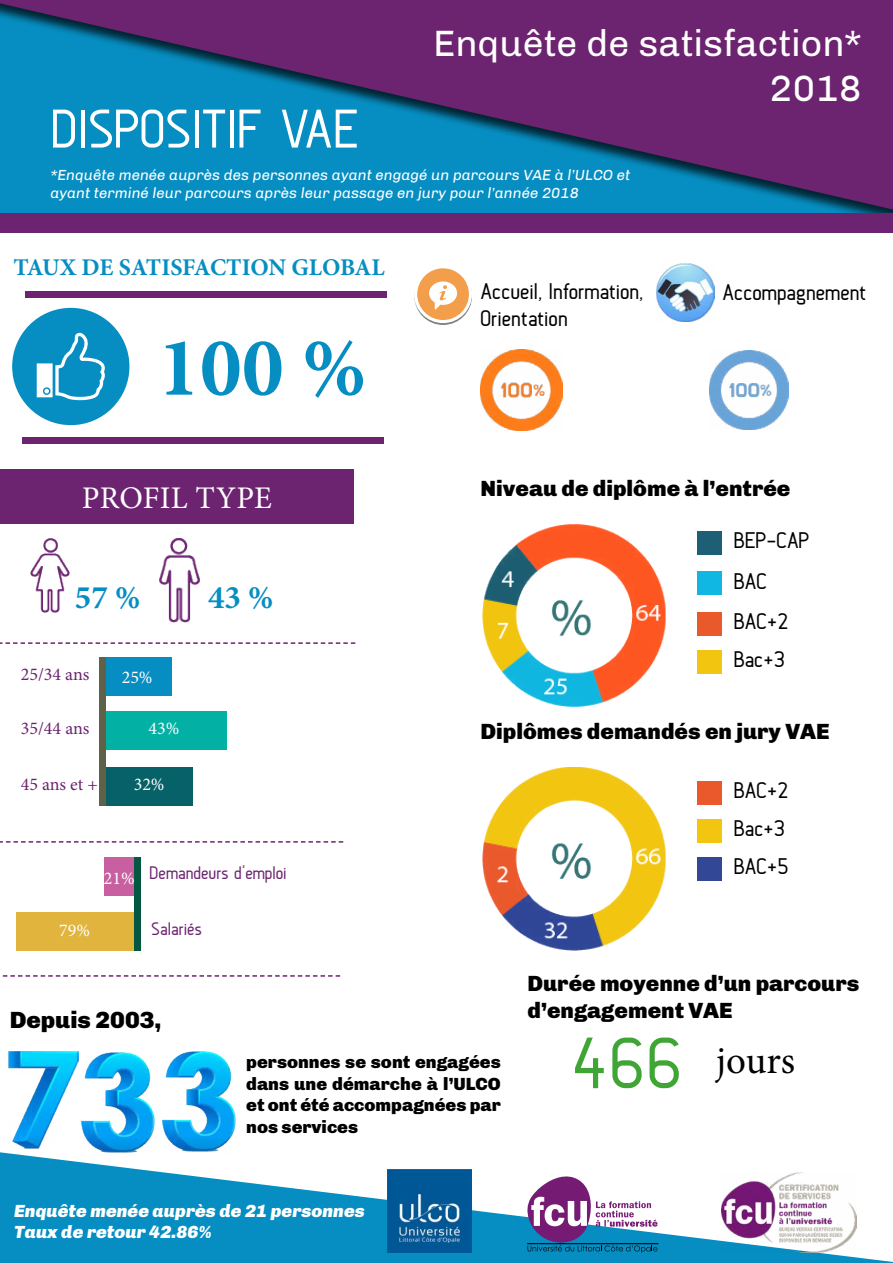
<style>
.page{position:relative;width:893px;height:1263px;background:#fff}
.page>*{position:absolute;margin:0;border:0;box-sizing:border-box;transform-origin:0 0}
.t1{font:700 84px "Minion Pro";color:#068ec2}
.t2{font:54px "Anson";color:#fff}
.t3{font:39px "Minion Pro";letter-spacing:-.005em;color:#000}
.t4{font:37.5px/45px "Chivo";color:#fff;text-align:right}
.t5{font:700 33px "Minion Pro";color:#068ec2}
.t6{font:31.5px "Minion Pro";letter-spacing:.005em;color:#fff}
.t7{font:700 24px "Minion Pro";letter-spacing:-.01em;color:#068ec2}
.t8{font:900 24px "Chivo";color:#000}
.t9{font:900 22.5px/27px "Chivo";color:#000}
.t10{font:22.5px/40.3px "Anson";color:#000}
.t11{font:900 18px/21.6px "Chivo";color:#000;text-align:justify}
.t12{font:italic 900 18px/21.6px "Chivo";color:#fff}
.t13{font:18px "Anson";color:#6c2370}
.t14{font:18px "Minion Pro";letter-spacing:-.005em;color:#6c2370}
.t15{font:18px "Minion Pro";color:#fff}
.t16{font:italic 15px/18px "Chivo";color:#fff}
.s1{font-family:"Anson";font-size:72px;color:#3fa535}
</style>
<div class="page">
<div style="left:0;top:0;width:893px;height:245px;background:#000;opacity:.75"></div>
<svg style="left:0;top:0;width:893px;height:210px;background:#395392"></svg>
<div style="left:0;top:213px;width:893px;height:19px;background:#6c2370"></div>
<div style="left:25px;top:291px;width:362px;height:6px;background:#6c2370"></div>
<div style="left:22px;top:437px;width:362px;height:7px;background:#6c2370"></div>
<div style="left:12px;top:308px;width:117px;height:117px;background:#068ec2;border-radius:50%"></div>
<svg style="left:37px;top:333px;width:68px;height:67px"></svg>
<div style="left:0;top:470px;width:353px;height:54px;background:#6c2370"></div>
<img style="left:160px;top:539px;width:39px;height:84px">
<div style="left:106px;top:657px;width:66px;height:38px;background:#068ec2"></div>
<div style="left:106px;top:711px;width:120px;height:39px;background:#02b0a4"></div>
<div style="left:106px;top:767px;width:86px;height:38px;background:#066268"></div>
<svg style="left:0;top:642px;width:355px;height:2px"></svg>
<div style="left:99px;top:657px;width:7px;height:148px;background:#5f6249"></div>
<svg style="left:0;top:841px;width:343px;height:2px"></svg>
<div style="left:104px;top:857px;width:33px;height:38px;background:#c85fa0"></div>
<div style="left:16px;top:912px;width:120px;height:38px;background:#e0b43d"></div>
<div style="left:134px;top:857px;width:7px;height:93px;background:#045842"></div>
<img style="left:8px;top:1051px;width:228px;height:101px">
<img style="left:656px;top:263px;width:58px;height:58px">
<img style="left:31px;top:539px;width:39px;height:73px">
<svg style="left:0;top:1152px;width:893px;height:111px;fill:#068ec2"></svg>
<svg style="left:414px;top:268px;width:58px;height:57px"></svg>
<img style="left:481px;top:349px;width:81px;height:82px">
<img style="left:710px;top:351px;width:78px;height:78px">
<img style="left:482px;top:524px;width:184px;height:183px">
<div style="left:697px;top:531px;width:25px;height:24px;background:#1d5f74"></div>
<div style="left:697px;top:571px;width:25px;height:24px;background:#0fb7e2"></div>
<div style="left:697px;top:612px;width:25px;height:23px;background:#ea592c"></div>
<div style="left:697px;top:650px;width:25px;height:23px;background:#f2c511"></div>
<img style="left:722px;top:1173px;width:135px;height:80px">
<img style="left:388px;top:1169px;width:83px;height:84px">
<svg style="left:527px;top:1176px;width:131px;height:77px"></svg>
<img style="left:482px;top:767px;width:184px;height:183px">
<div style="left:697px;top:781px;width:25px;height:23px;background:#ea592c"></div>
<div style="left:697px;top:819px;width:25px;height:23px;background:#f2c511"></div>
<div style="left:697px;top:857px;width:25px;height:23px;background:#324897"></div>
<svg style="left:2px;top:975px;width:338px;height:2px"></svg>
<h2 class="t2" style="left:50px;top:99px;width:311px">DISPOSITIF VAE</h2>
<h3 class="t4" style="left:433px;top:21px;width:430px">Enquête de satisfaction*<br>2018</h3>
<p class="t16" style="left:50px;top:166px;width:582px">*Enquête menée auprès des personnes ayant engagé un parcours VAE à l’ULCO et ayant terminé leur parcours après leur passage en jury pour l’année 2018</p>
<h3 class="t7" style="left:13px;top:251px;width:373px">TAUX DE SATISFACTION GLOBAL</h3>
<h1 class="t1" style="left:158px;top:309px;width:210px">100 %</h1>
<h3 class="t6" style="left:82px;top:477px;width:192px">PROFIL TYPE</h3>
<h3 class="t5" style="left:75px;top:574px;width:67px">57 %</h3>
<h3 class="t5" style="left:208px;top:574px;width:67px">43 %</h3>
<p class="t14" style="left:21px;top:662px;width:70px">25/34 ans</p>
<p class="t14" style="left:21px;top:716px;width:70px">35/44 ans</p>
<p class="t14" style="left:21px;top:772px;width:79px">45 ans et +</p>
<p class="t15" style="left:122px;top:665px;width:32px">25%</p>
<p class="t15" style="left:148px;top:716px;width:32px">43%</p>
<p class="t15" style="left:134px;top:772px;width:32px">32%</p>
<p class="t15" style="left:104px;top:866px;width:32px">21%</p>
<p class="t13" style="left:149px;top:863px;width:139px">Demandeurs d’emploi</p>
<p class="t15" style="left:59px;top:918px;width:32px">79%</p>
<p class="t13" style="left:151px;top:919px;width:52px">Salariés</p>
<h3 class="t10" style="left:481px;top:278px;width:164px;line-height:27px">Accueil, Information,<br>Orientation</h3>
<h3 class="t10" style="left:722px;top:272px;width:145px">Accompagnement</h3>
<h3 class="t9" style="left:481px;top:474px;width:311px">Niveau de diplôme à l’entrée</h3>
<h3 class="t10" style="left:734px;top:520px;width:77px">BEP-CAP<br>BAC<br>BAC+2</h3>
<h3 class="t10" style="left:734px;top:639px;width:52px">Bac+3</h3>
<h3 class="t9" style="left:481px;top:718px;width:351px">Diplômes demandés en jury VAE</h3>
<h3 class="t10" style="left:734px;top:771px;width:56px;line-height:38px">BAC+2<br>Bac+3</h3>
<h3 class="t10" style="left:734px;top:846px;width:56px">BAC+5</h3>
<h3 class="t8" style="left:10px;top:1006px;width:153px">Depuis 2003,</h3>
<p class="t11" style="left:246px;top:1051px;width:256px">personnes se sont engagées dans une démarche à l’ULCO et ont été accompagnées par nos services</p>
<h3 class="t9" style="left:527px;top:970px;width:333px">Durée moyenne d’un parcours d’engagement VAE</h3>
<h3 class="t3" style="left:570px;top:1035px;width:226px"><span class="s1">466</span> jours</h3>
<p class="t12" style="left:14px;top:1200px;width:352px">Enquête menée auprès de 21 personnes<br>Taux de retour 42.86%</p>
</div>
